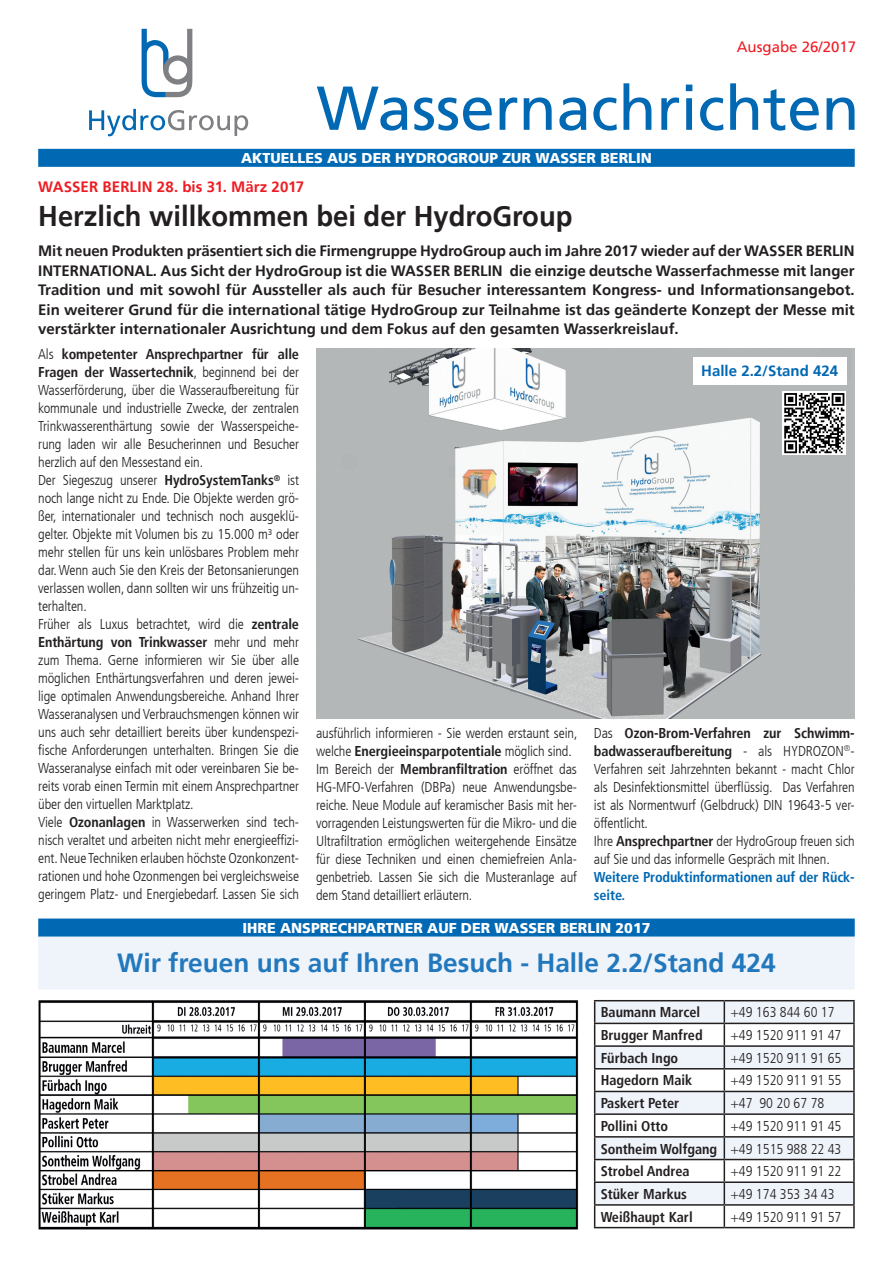
<style>
.page{position:relative;width:893px;height:1263px;background:#fff}
.page>*{position:absolute;margin:0;border:0;box-sizing:border-box;transform-origin:0 0}
.t1{font:61.95px "Frutiger LT";color:#0168b3}
.t2{font:700 28.5px "Frutiger";color:#231f20;scale:.96 1}
.t3{font:700 26.25px "Frutiger";color:#2278bd}
.t4{font:700 15px/19.5px "Frutiger";color:#231f20;text-align:justify}
.t5{font:700 15px "Frutiger";letter-spacing:.01em;color:#ee1d23}
.t6{font:700 15px "Frutiger";color:#0168b3}
.t7{font:15px "Frutiger LT";color:#ee1d23}
.t8{font:300 condensed 14.25px/18px "Frutiger LT";letter-spacing:-.01em;color:#231f20}
.t9{font:700 condensed 14.25px/22.6px "Frutiger LT";color:#231f20;text-align:justify}
.t10{font:900 14.25px "Frutiger LT";color:#fff}
.t11{font:700 condensed 14.25px/18px "Frutiger LT";letter-spacing:-.01em;color:#0168b3}
.s1{font-weight:700}
.s2{font-weight:300}
</style>
<div class="page">
<div style="left:38px;top:149px;width:817px;height:18px;background:#0168b3"></div>
<div style="left:38px;top:934px;width:817px;height:55px;background:#eff3fa;border:2px solid #eff3fa"></div>
<div style="left:38px;top:918px;width:817px;height:18px;background:#0168b3"></div>
<svg style="left:89px;top:109px;width:159px;height:27px"></svg>
<svg style="left:142px;top:29px;width:50px;height:68px"></svg>
<img style="left:316px;top:349px;width:539px;height:370px">
<div style="left:693px;top:357px;width:153px;height:28px;background:#fff"></div>
<img style="left:38px;top:1000px;width:541px;height:230px">
<svg style="left:595px;top:1001px;width:258px;height:22px;fill:#eff3fa"></svg>
<svg style="left:595px;top:1024px;width:258px;height:203px"></svg>
<hr style="left:594px;top:1000px;width:130px;height:1px;background:#231f20">
<hr style="left:724px;top:1000px;width:131px;height:1px;background:#231f20">
<hr style="left:853px;top:1001px;width:2px;height:22px;background:#231f20">
<hr style="left:594px;top:1023px;width:130px;height:1px;background:#231f20">
<hr style="left:724px;top:1023px;width:131px;height:1px;background:#231f20">
<hr style="left:853px;top:1024px;width:2px;height:21px;background:#231f20">
<hr style="left:594px;top:1045px;width:130px;height:2px;background:#231f20">
<hr style="left:724px;top:1045px;width:131px;height:2px;background:#231f20">
<hr style="left:853px;top:1047px;width:2px;height:21px;background:#231f20">
<hr style="left:594px;top:1068px;width:130px;height:1px;background:#231f20">
<hr style="left:724px;top:1068px;width:131px;height:1px;background:#231f20">
<hr style="left:853px;top:1069px;width:2px;height:22px;background:#231f20">
<hr style="left:594px;top:1091px;width:130px;height:1px;background:#231f20">
<hr style="left:724px;top:1091px;width:131px;height:1px;background:#231f20">
<hr style="left:853px;top:1092px;width:2px;height:21px;background:#231f20">
<hr style="left:594px;top:1113px;width:130px;height:2px;background:#231f20">
<hr style="left:724px;top:1113px;width:131px;height:2px;background:#231f20">
<hr style="left:853px;top:1115px;width:2px;height:21px;background:#231f20">
<hr style="left:594px;top:1136px;width:130px;height:1px;background:#231f20">
<hr style="left:724px;top:1136px;width:131px;height:1px;background:#231f20">
<hr style="left:853px;top:1137px;width:2px;height:22px;background:#231f20">
<hr style="left:594px;top:1159px;width:130px;height:1px;background:#231f20">
<hr style="left:724px;top:1159px;width:131px;height:1px;background:#231f20">
<hr style="left:853px;top:1160px;width:2px;height:21px;background:#231f20">
<hr style="left:594px;top:1181px;width:130px;height:2px;background:#231f20">
<hr style="left:724px;top:1181px;width:131px;height:2px;background:#231f20">
<hr style="left:853px;top:1183px;width:2px;height:21px;background:#231f20">
<hr style="left:594px;top:1204px;width:130px;height:2px;background:#231f20">
<svg style="left:594px;top:1001px;width:1px;height:226px"></svg>
<hr style="left:724px;top:1204px;width:131px;height:2px;background:#231f20">
<svg style="left:724px;top:1001px;width:1px;height:226px"></svg>
<hr style="left:853px;top:1206px;width:2px;height:21px;background:#231f20">
<hr style="left:594px;top:1227px;width:130px;height:1px;background:#231f20">
<hr style="left:724px;top:1227px;width:131px;height:1px;background:#231f20">
<svg style="left:782px;top:391px;width:64px;height:64px"></svg>
<svg style="left:784px;top:393px;width:60px;height:60px"></svg>
<p class="t7" style="left:737px;top:38px;width:121px">Ausgabe 26/2017</p>
<h1 class="t1" style="left:317px;top:72px;width:544px">Wassernachrichten</h1>
<p class="t10" style="left:241px;top:149px;width:412px">AKTUELLES AUS DER HYDROGROUP ZUR WASSER BERLIN</p>
<p class="t5" style="left:38px;top:178px;width:268px">WASSER BERLIN 28. bis 31. März 2017</p>
<h2 class="t2" style="left:38px;top:200px;width:558px">Herzlich willkommen bei der HydroGroup</h2>
<p class="t4" style="left:38px;top:241px;width:818px">Mit neuen Produkten präsentiert sich die Firmengruppe HydroGroup auch im Jahre 2017 wieder auf der WASSER BERLIN INTERNATIONAL. Aus Sicht der HydroGroup ist die WASSER BERLIN die einzige deutsche Wasserfachmesse mit langer Tradition und mit sowohl für Aussteller als auch für Besucher interessantem Kongress- und Informationsangebot.<br>Ein weiterer Grund für die international tätige HydroGroup zur Teilnahme ist das geänderte Konzept der Messe mit verstärkter internationaler Ausrichtung und dem Fokus auf den gesamten Wasserkreislauf.</p>
<p class="t8" style="left:38px;top:346px;width:262px">Als <span class="s1">kompetenter Ansprechpartner für alle Fragen der Wassertechnik</span>, beginnend bei der Wasserförderung, über die Wasseraufbereitung für kommunale und industrielle Zwecke, der zentralen Trinkwasserenthärtung sowie der Wasserspeiche&shy;rung laden wir alle Besucherinnen und Besucher herzlich auf den Messestand ein.<br>Der Siegeszug unserer <span class="s1">HydroSystemTanks</span><sup>®</sup> ist noch lange nicht zu Ende. Die Objekte werden grö&shy;ßer, internationaler und technisch noch ausgeklü&shy;gelter. Objekte mit Volumen bis zu 15.000 m³ oder mehr stellen für uns kein unlösbares Problem mehr dar. Wenn auch Sie den Kreis der Betonsanierungen verlassen wollen, dann sollten wir uns frühzeitig un&shy;terhalten.<br>Früher als Luxus betrachtet, wird die <span class="s1">zentrale Enthärtung von Trinkwasser</span> mehr und mehr zum Thema. Gerne informieren wir Sie über alle möglichen Enthärtungsverfahren und deren jewei&shy;lige optimalen Anwendungsbereiche. Anhand Ihrer Wasseranalysen und Verbrauchsmengen können wir uns auch sehr detailliert bereits über kundenspezi&shy;fische Anforderungen unterhalten. Bringen Sie die Wasseranalyse einfach mit oder vereinbaren Sie be&shy;reits vorab einen Termin mit einem Ansprechpartner über den virtuellen Marktplatz.<br>Viele <span class="s1">Ozonanlagen</span> in Wasserwerken sind tech&shy;nisch veraltet und arbeiten nicht mehr energieeffizi&shy;ent. Neue Techniken erlauben höchste Ozonkonzent&shy;rationen und hohe Ozonmengen bei vergleichsweise geringem Platz- und Energiebedarf. Lassen Sie sich</p>
<p class="t6" style="left:701px;top:362px;width:138px">Halle 2.2/Stand 424</p>
<p class="t8" style="left:316px;top:724px;width:263px">ausführlich informieren - Sie werden erstaunt sein, welche <span class="s1">Energieeinsparpotentiale</span> möglich sind.<br>Im Bereich der <span class="s1">Membranfiltration</span> eröffnet das HG-MFO-Verfahren (DBPa) neue Anwendungsbe&shy;reiche. Neue Module auf keramischer Basis mit her&shy;vorragenden Leistungswerten für die Mikro- und die Ultrafiltration ermöglichen weitergehende Einsätze für diese Techniken und einen chemiefreien Anla&shy;genbetrieb. Lassen Sie sich die Musteranlage auf dem Stand detailliert erläutern.</p>
<p class="t8" style="left:594px;top:724px;width:262px">Das <span class="s1">Ozon-Brom-Verfahren zur Schwimm&shy;badwasseraufbereitung</span> - als HYDROZON<sup>®</sup>- Verfahren seit Jahrzehnten bekannt - macht Chlor als Desinfektionsmittel überflüssig. Das Verfahren ist als Normentwurf (Gelbdruck) DIN 19643-5 ver&shy;öffentlicht.<br>Ihre <span class="s1">Ansprechpartner</span> der HydroGroup freuen sich auf Sie und das informelle Gespräch mit Ihnen.</p>
<p class="t11" style="left:594px;top:868px;width:262px">Weitere Produktinformationen auf der Rück&shy;seite.</p>
<p class="t10" style="left:243px;top:919px;width:409px">IHRE ANSPRECHPARTNER AUF DER WASSER BERLIN 2017</p>
<h3 class="t3" style="left:117px;top:948px;width:660px">Wir freuen uns auf Ihren Besuch - Halle 2.2/Stand 424</h3>
<p class="t9" style="left:601px;top:1001px;width:101px">Baumann Marcel</p>
<p class="t8" style="left:730px;top:1004px;width:106px">+49 163 844 60 17</p>
<p class="t9" style="left:601px;top:1024px;width:104px">Brugger Manfred</p>
<p class="t8" style="left:730px;top:1026px;width:113px">+49 1520 911 91 47</p>
<p class="t9" style="left:601px;top:1046px;width:79px">Fürbach Ingo</p>
<p class="t8" style="left:730px;top:1049px;width:113px">+49 1520 911 91 65</p>
<p class="t9" style="left:601px;top:1069px;width:93px">Hagedorn Maik</p>
<p class="t8" style="left:730px;top:1072px;width:113px">+49 1520 911 91 55</p>
<p class="t9" style="left:601px;top:1092px;width:80px">Paskert Peter</p>
<p class="t8" style="left:730px;top:1094px;width:96px">+47 90 20 67 78</p>
<p class="t9" style="left:601px;top:1114px;width:69px">Pollini Otto</p>
<p class="t9" style="left:601px;top:1114px;width:242px;text-indent:130px"><span class="s2">+49 1520 911 91 45<br></span>Sontheim Wolfgang <span class="s2">+49 1515 988 22 43<br></span>Strobel Andrea</p>
<p class="t8" style="left:730px;top:1162px;width:113px">+49 1520 911 91 22</p>
<p class="t9" style="left:601px;top:1183px;width:88px">Stüker Markus</p>
<p class="t8" style="left:730px;top:1185px;width:106px">+49 174 353 34 43</p>
<p class="t9" style="left:601px;top:1205px;width:94px">Weißhaupt Karl</p>
<p class="t8" style="left:730px;top:1208px;width:113px">+49 1520 911 91 57</p>
</div>
